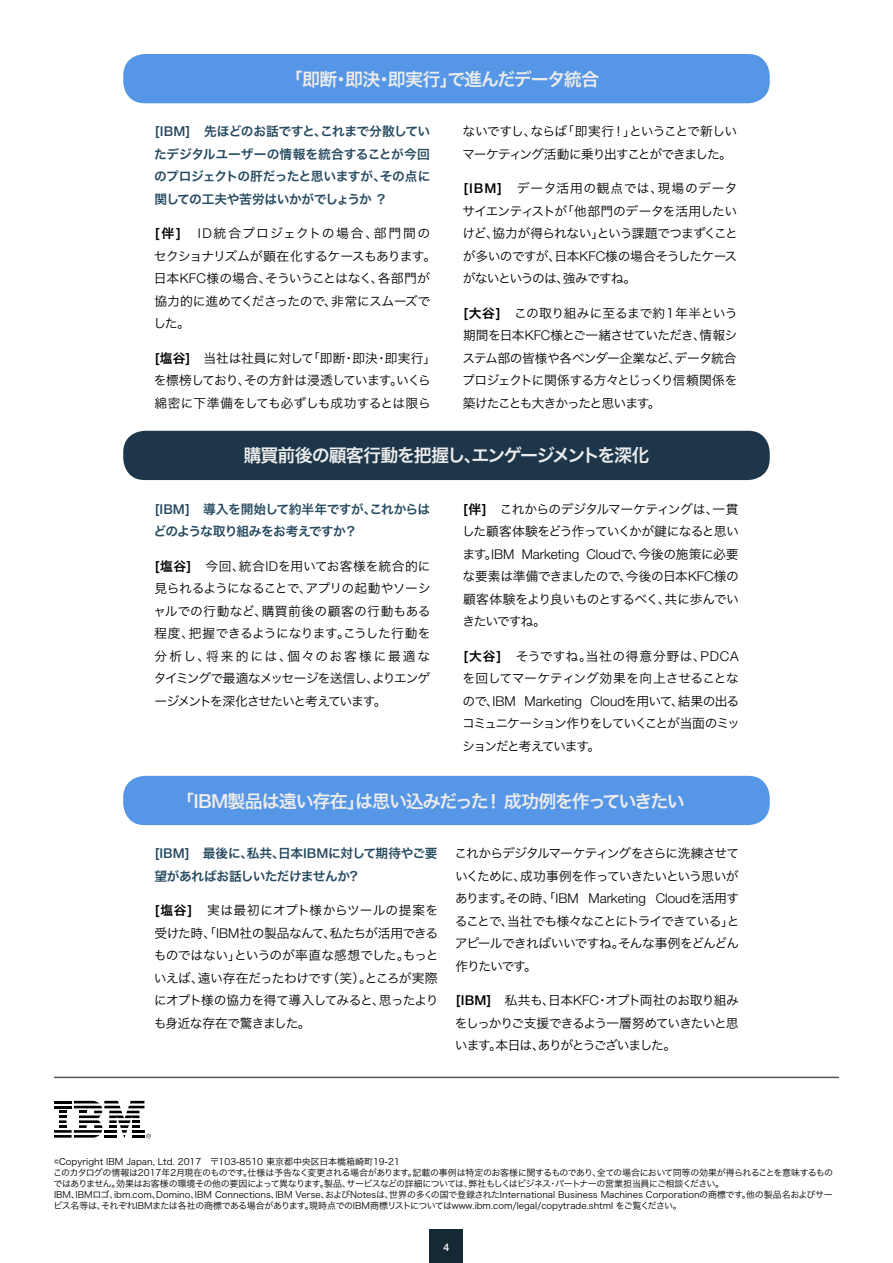
<style>
.page{position:relative;width:893px;height:1263px;background:#fff}
.page>*{position:absolute;margin:0;border:0;box-sizing:border-box;transform-origin:0 0}
.t1{font:18px "Hira Kaku Pro W6";letter-spacing:-.065em;color:#ececec}
.t2{font:300 13.5px "Helvetica Neue LT Std";color:#000}
.t3{font:12.75px/22.5px "Hira Kaku Pro W3";letter-spacing:-.06em;color:#000;text-align:justify}
.t4{font:12.75px/22.5px "Hira Kaku Pro W6";letter-spacing:-.04em;color:#264a60}
.t5{font:12.75px/22.5px "Hira Kaku Pro W3";letter-spacing:-.035em;color:#000}
.t6{font:12.75px/22.5px "Hira Kaku Pro W3";letter-spacing:-.02em;color:#000}
.t7{font:12.75px/22.5px "Hira Kaku Pro W3";letter-spacing:.005em;color:#000}
.t8{font:12.75px/22.5px "Hira Kaku Pro W3";letter-spacing:-.1em;color:#000}
.t9{font:500 10.5px "Helvetica Neue LT Std";color:#fff}
.t10{font:9px/10.8px "Hira Kaku Pro W3";letter-spacing:-.025em;color:#000}
.s1{font-family:"Helvetica Neue LT Std";font-weight:500;font-size:13.5px}
.s2{font-family:"Hira Kaku Pro W6"}
.s3{font-family:"Helvetica Neue LT Std";font-weight:300;font-size:13.5px}
.s4{font-family:"Hira Kaku Pro W3";font-weight:400;font-size:12.75px}
.s5{font-family:"Helvetica Neue LT Std";font-weight:500;font-size:19.5px}
</style>
<div class="page">
<svg style="left:430px;top:1230px;width:33px;height:33px"></svg>
<div style="left:123px;top:54px;width:647px;height:49px;background:#5596e6;border-radius:22px"></div>
<div style="left:123px;top:431px;width:647px;height:49px;background:#1d3649;border-radius:22px"></div>
<div style="left:123px;top:776px;width:647px;height:49px;background:#5596e6;border-radius:22px"></div>
<svg style="left:54px;top:1101px;width:97px;height:37px"></svg>
<hr style="left:54px;top:1135px;width:18px;height:3px;background:#000">
<hr style="left:54px;top:1077px;width:785px;height:1px;background:#000">
<h1 class="t1" style="left:285px;top:63px;width:316px">「即断・即決・即実行」で進んだデータ統合</h1>
<p class="t4" style="left:154px;top:120px;width:278px;text-align:justify">[<span class="s1">IBM</span>]　先ほどのお話ですと、これまで分散していたデジタルユーザーの情報を統合することが今回のプロジェクトの肝だったと思いますが、その点に関しての工夫や苦労はいかがでしょうか ？</p>
<p class="t5" style="left:153px;top:221px;width:284px"><span class="s2">[伴]</span> <span class="s3">ID</span>統合プロジェクトの場合、部門間のセクショナリズムが顕在化するケースもあります。日本<span class="s3">KFC</span>様の場合、そういうことはなく、各部門が協力的に進めてくださったので、非常にスムーズでした。</p>
<p class="t6" style="left:154px;top:346px;width:284px"><span class="s2">[塩谷]</span>　当社は社員に対して「即断・即決・即実行」を標榜しており、その方針は浸透しています。いくら綿密に下準備をしても必ずしも成功するとは限ら</p>
<p class="t3" style="left:462px;top:119px;width:276px">ないですし、ならば「即実行！」ということで新しいマーケティング活動に乗り出すことができました。</p>
<p class="t3" style="left:462px;top:176px;width:277px"><span class="s2">[</span><span class="s1">IBM</span><span class="s2">]</span>　データ活用の観点では、現場のデータサイエンティストが「他部門のデータを活用したいけど、協力が得られない」という課題でつまずくことが多いのですが、日本<span class="s3">KFC</span>様の場合そうしたケースがないというのは、強みですね。</p>
<p class="t3" style="left:462px;top:301px;width:277px"><span class="s2">[大谷]</span>　この取り組みに至るまで約1年半という期間を日本<span class="s3">KFC</span>様とご一緒させていただき、情報システム部の皆様や各ベンダー企業など、データ統合プロジェクトに関係する方々とじっくり信頼関係を築けたことも大きかったと思います。</p>
<h1 class="t1" style="left:243px;top:439px;width:408px">購買前後の顧客行動を把握し、エンゲージメントを深化</h1>
<p class="t4" style="left:153px;top:497px;width:278px">[<span class="s1">IBM</span>]　導入を開始して約半年ですが、これからはどのような取り組みをお考えですか？</p>
<p class="t3" style="left:154px;top:554px;width:279px"><span class="s2">[塩谷]</span>　今回、統合<span class="s3">ID</span>を用いてお客様を統合的に見られるようになることで、アプリの起動やソーシャルでの行動など、購買前後の顧客の行動もある程度、把握できるようになります。こうした行動を分析し、将来的には、個々のお客様に最適なタイミングで最適なメッセージを送信し、よりエンゲージメントを深化させたいと考えています。</p>
<p class="t3" style="left:462px;top:497px;width:278px"><span class="s2">[伴]</span>　これからのデジタルマーケティングは、一貫した顧客体験をどう作っていくかが鍵になると思い</p>
<p class="t2" style="left:462px;top:545px;width:278px"><span class="s4">ます。</span>IBM Marketing Cloud<span class="s4">で、今後の施策に必要</span></p>
<p class="t3" style="left:462px;top:564px;width:278px">な要素は準備できましたので、今後の日本<span class="s3">KFC</span>様の顧客体験をより良いものとするべく、共に歩んでいきたいですね。</p>
<p class="t7" style="left:462px;top:644px;width:278px"><span class="s2">[大谷]</span>　そうですね。当社の得意分野は、<span class="s3">PDCA</span>を回してマーケティング効果を向上させることな</p>
<p class="t2" style="left:463px;top:692px;width:278px"><span class="s4">ので、</span>IBM Marketing Cloud<span class="s4">を用いて、結果の出る</span></p>
<p class="t8" style="left:462px;top:711px;width:279px">コミュニケーション作りをしていくことが当面のミッションだと考えています。</p>
<h1 class="t1" style="left:176px;top:784px;width:510px">「<span class="s5">IBM</span>製品は遠い存在」は思い込みだった！ 成功例を作っていきたい</h1>
<p class="t4" style="left:154px;top:842px;width:285px">[<span class="s1">IBM</span>]　最後に、私共、日本<span class="s1">IBM</span>に対して期待やご要望があればお話しいただけませんか?</p>
<p class="t3" style="left:154px;top:898px;width:286px"><span class="s2">[塩谷]</span>　実は最初にオプト様からツールの提案を受けた時、「<span class="s3">IBM</span>社の製品なんて、私たちが活用できるものではない」というのが率直な感想でした。もっといえば、遠い存在だったわけです（笑）。ところが実際にオプト様の協力を得て導入してみると、思ったよりも身近な存在で驚きました。</p>
<p class="t3" style="left:454px;top:841px;width:286px">これからデジタルマーケティングをさらに洗練させていくために、成功事例を作っていきたいという思いが</p>
<p class="t2" style="left:455px;top:890px;width:286px"><span class="s4">あります。その時、「</span>IBM Marketing Cloud<span class="s4">を活用す</span></p>
<p class="t3" style="left:455px;top:909px;width:286px">ることで、当社でも様々なことにトライできている」とアピールできればいいですね。そんな事例をどんどん作りたいです。</p>
<p class="t3" style="left:455px;top:988px;width:285px"><span class="s2">[</span><span class="s1">IBM</span><span class="s2">]</span>　私共も、日本<span class="s3">KFC</span>・オプト両社のお取り組みをしっかりご支援できるよう一層努めていきたいと思います。本日は、ありがとうございました。</p>
<p class="t10" style="left:53px;top:1156px;width:781px">©Copyright IBM Japan, Ltd. 2017　〒103-8510 東京都中央区日本橋箱崎町19-21　<br>このカタログの情報は2017年2月現在のものです。仕様は予告なく変更される場合があります。記載の事例は特定のお客様に関するものであり、全ての場合において同等の効果が得られることを意味するものではありません。効果はお客様の環境その他の要因によって異なります。製品、サービスなどの詳細については、弊社もしくはビジネス・パートナーの営業担当員にご相談ください。<br>IBM、IBMロゴ、ibm.com、Domino、IBM Connections、IBM Verse、およびNotesは、世界の多くの国で登録されたInternational Business Machines Corporationの商標です。他の製品名およびサービス名等は、それぞれIBMまたは各社の商標である場合があります。現時点でのIBM商標リストについてはwww.ibm.com/legal/copytrade.shtml をご覧ください。</p>
<p class="t9" style="left:444px;top:1241px;width:7px">4</p>
</div>
